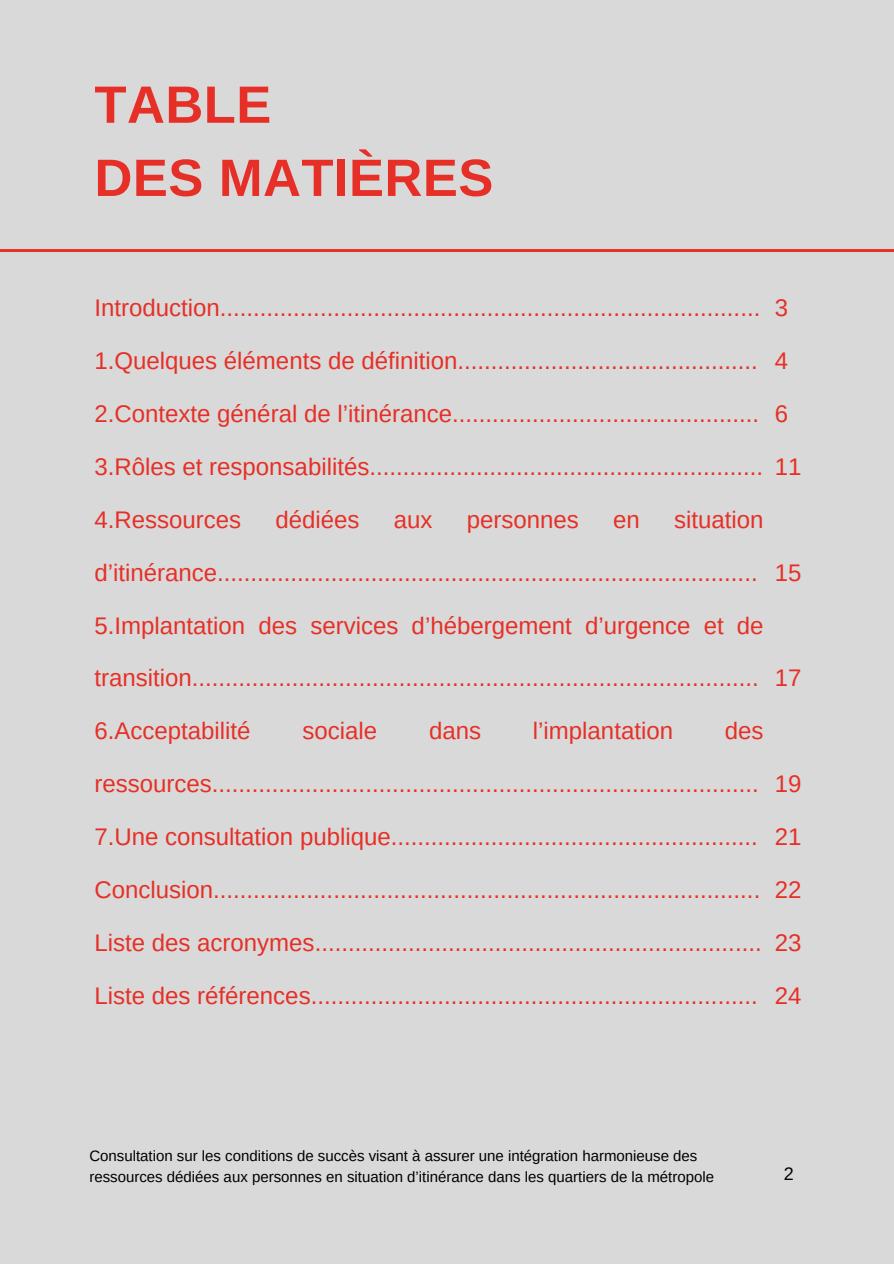
<style>
.page{position:relative;width:894px;height:1264px;background:#fff}
.page>*{position:absolute;margin:0;border:0;box-sizing:border-box;transform-origin:0 0}
.t1{font:700 52.5px/73.2px "Arimo";letter-spacing:.01em;color:#e63027}
.t2{font:24px "Arimo";color:#e63027}
.t3{font:18px "Arimo";color:#000}
.t4{font:15px/20.2px "Arimo";color:#000}
</style>
<div class="page">
<div style="left:0;top:0;width:893px;height:1263px;background:#d9d9d9"></div>
<hr style="left:0;top:249px;width:893px;height:2px;background:#e5332a">
<h2 class="t1" style="left:94px;top:68px;width:400px">TABLE<br>DES MATIÈRES</h2>
<p class="t2" style="left:94px;top:294px;width:667px">Introduction.................................................................................</p>
<p class="t2" style="left:94px;top:347px;width:664px">1.Quelques éléments de définition.............................................</p>
<p class="t2" style="left:94px;top:400px;width:666px">2.Contexte général de l’itinérance..............................................</p>
<p class="t2" style="left:94px;top:453px;width:670px">3.Rôles et responsabilités...........................................................</p>
<p class="t2" style="left:94px;top:506px;width:148px">4.Ressources</p>
<p class="t2" style="left:275px;top:506px;width:86px">dédiées</p>
<p class="t2" style="left:394px;top:506px;width:40px">aux</p>
<p class="t2" style="left:466px;top:506px;width:114px">personnes</p>
<p class="t2" style="left:613px;top:506px;width:28px">en</p>
<p class="t2" style="left:674px;top:506px;width:91px">situation</p>
<p class="t2" style="left:94px;top:559px;width:664px">d’itinérance.................................................................................</p>
<p class="t2" style="left:94px;top:611px;width:670px">5.Implantation des services d’hébergement d’urgence et de</p>
<p class="t2" style="left:94px;top:664px;width:665px">transition.....................................................................................</p>
<p class="t2" style="left:94px;top:717px;width:158px">6.Acceptabilité</p>
<p class="t2" style="left:302px;top:717px;width:76px">sociale</p>
<p class="t2" style="left:429px;top:717px;width:54px">dans</p>
<p class="t2" style="left:532px;top:717px;width:142px">l’implantation</p>
<p class="t2" style="left:724px;top:717px;width:40px">des</p>
<p class="t2" style="left:94px;top:770px;width:665px">ressources..................................................................................</p>
<p class="t2" style="left:94px;top:823px;width:664px">7.Une consultation publique.......................................................</p>
<p class="t2" style="left:94px;top:876px;width:667px">Conclusion..................................................................................</p>
<p class="t2" style="left:94px;top:929px;width:668px">Liste des acronymes...................................................................</p>
<p class="t2" style="left:94px;top:982px;width:664px">Liste des références...................................................................</p>
<h2 class="t2" style="left:774px;top:294px;width:15px">3</h2>
<h2 class="t2" style="left:774px;top:347px;width:15px">4</h2>
<h2 class="t2" style="left:774px;top:400px;width:15px">6</h2>
<h2 class="t2" style="left:774px;top:453px;width:28px">11</h2>
<h2 class="t2" style="left:774px;top:559px;width:28px">15</h2>
<h2 class="t2" style="left:774px;top:664px;width:28px">17</h2>
<h2 class="t2" style="left:774px;top:770px;width:28px">19</h2>
<h2 class="t2" style="left:774px;top:823px;width:28px">21</h2>
<h2 class="t2" style="left:774px;top:876px;width:28px">22</h2>
<h2 class="t2" style="left:774px;top:929px;width:28px">23</h2>
<h2 class="t2" style="left:774px;top:982px;width:28px">24</h2>
<p class="t4" style="left:89px;top:1145px;width:626px">Consultation sur les conditions de succès visant à assurer une intégration harmonieuse des ressources dédiées aux personnes en situation d’itinérance dans les quartiers de la métropole</p>
<p class="t3" style="left:783px;top:1163px;width:12px">2</p>
</div>
